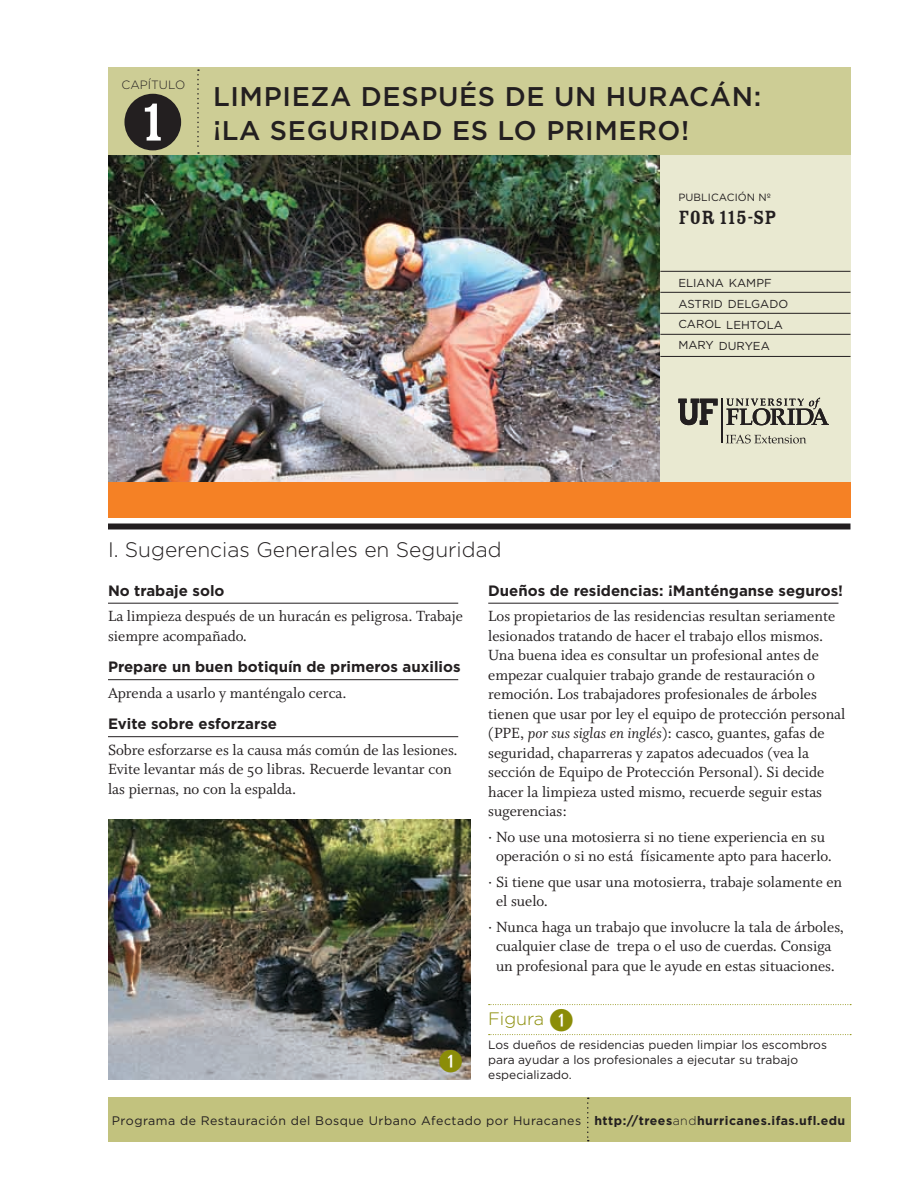
<style>
.page{position:relative;width:918px;height:1188px;background:#fff}
.page>*{position:absolute;margin:0;border:0;box-sizing:border-box;transform-origin:0 0}
.figure_number{font:700 30px "Combi Numerals";color:#8b8d08}
.chapter_title{font:500 27px "Gotham";letter-spacing:.025em;color:#231f20}
.a_head{font:300 21px "Gotham";color:#231f20}
.t1{font:21px "Rosewood Std Fill";color:#231f20}
.caption_number{font:300 18px "Gotham";letter-spacing:-.005em;color:#8b8d08}
.body{font:16.5px/19.5px "Whitman Roman Os F";color:#231f20}
.c_head{font:700 15px "Gotham";color:#231f20}
.t2{font:12.3px "Gotham";letter-spacing:.04em;color:#231f20}
.t3{font:12px/15px "Gotham";color:#231f20}
.t4{font:300 12px "Gotham";color:#231f20}
.authors{font:11.55px "Gotham";color:#231f20}
.t5{font:10.5px "Gotham";letter-spacing:.01em;color:#231f20}
.s1{font-family:"Whitman Italic Os F"}
.s2{font-family:"Combi Numerals";font-weight:700;font-size:30px}
.s3{font-weight:700}
.s4{font-weight:300}
</style>
<div class="page">
<img style="left:108px;top:155px;width:552px;height:327px">
<div style="left:660px;top:154px;width:190px;height:362px;background:#e9e9d1"></div>
<div style="left:108px;top:68px;width:742px;height:87px;background:#cdcd95"></div>
<div style="left:124px;top:94px;width:57px;height:56px;background:#231f20;border-radius:50%"></div>
<svg style="left:145px;top:104px;width:16px;height:37px"></svg>
<svg style="left:197px;top:69px;width:2px;height:85px"></svg>
<hr style="left:660px;top:271px;width:190px;height:1px;background:#231f20">
<hr style="left:660px;top:292px;width:190px;height:1px;background:#231f20">
<hr style="left:660px;top:313px;width:190px;height:1px;background:#231f20">
<hr style="left:660px;top:334px;width:190px;height:1px;background:#231f20">
<hr style="left:660px;top:356px;width:190px;height:1px;background:#231f20">
<hr style="left:108px;top:603px;width:350px;height:1px;background:#231f20">
<hr style="left:108px;top:679px;width:350px;height:1px;background:#231f20">
<hr style="left:108px;top:736px;width:350px;height:1px;background:#231f20">
<div style="left:108px;top:482px;width:742px;height:36px;background:#f58125"></div>
<img style="left:108px;top:819px;width:362px;height:261px">
<hr style="left:488px;top:603px;width:350px;height:1px;background:#231f20">
<svg style="left:489px;top:1004px;width:362px;height:1px"></svg>
<svg style="left:489px;top:1034px;width:362px;height:1px"></svg>
<div style="left:108px;top:524px;width:742px;height:6px;background:#231f20"></div>
<div style="left:442px;top:1052px;width:17px;height:17px;background:#fff;border-radius:50%"></div>
<div style="left:108px;top:1097px;width:742px;height:45px;background:#c2c27e"></div>
<svg style="left:587px;top:1098px;width:2px;height:43px"></svg>
<hr style="left:722px;top:399px;width:1px;height:44px;background:#231f20">
<svg style="left:678px;top:398px;width:151px;height:27px"></svg>
<svg style="left:726px;top:435px;width:80px;height:9px"></svg>
<p class="t4" style="left:122px;top:78px;width:65px">CAPÍTULO</p>
<p class="chapter_title" style="left:213px;top:81px;width:550px">LIMPIEZA DESPUÉS DE UN HURACÁN:</p>
<p class="chapter_title" style="left:213px;top:115px;width:478px">¡LA SEGURIDAD ES LO PRIMERO!</p>
<p class="t5" style="left:678px;top:191px;width:94px">PUBLICACIÓN Nº</p>
<p class="t1" style="left:678px;top:206px;width:100px">FOR 115-SP</p>
<p class="authors" style="left:678px;top:276px;width:95px">ELIANA KAMPF</p>
<p class="authors" style="left:678px;top:297px;width:111px">ASTRID DELGADO</p>
<p class="authors" style="left:678px;top:318px;width:106px">CAROL LEHTOLA</p>
<p class="authors" style="left:678px;top:339px;width:93px">MARY DURYEA</p>
<p class="a_head" style="left:108px;top:538px;width:395px">I. Sugerencias Generales en Seguridad</p>
<p class="c_head" style="left:108px;top:582px;width:118px">No trabaje solo</p>
<p class="body" style="left:108px;top:607px;width:356px">La limpieza después de un huracán es peligrosa. Trabaje siempre acompañado.</p>
<p class="c_head" style="left:108px;top:658px;width:354px">Prepare un buen botiquín de primeros auxilios</p>
<p class="body" style="left:108px;top:683px;width:240px">Aprenda a usarlo y manténgalo cerca.</p>
<p class="c_head" style="left:108px;top:715px;width:171px">Evite sobre esforzarse</p>
<p class="body" style="left:108px;top:740px;width:351px">Sobre esforzarse es la causa más común de las lesiones.<br>Evite levantar más de 50 libras. Recuerde levantar con las piernas, no con la espalda.</p>
<p class="figure_number" style="left:438px;top:1049px;width:26px">q</p>
<p class="c_head" style="left:488px;top:582px;width:356px">Dueños de residencias: ¡Manténganse seguros!</p>
<p class="body" style="left:488px;top:607px;width:359px">Los propietarios de las residencias resultan seriamente lesionados tratando de hacer el trabajo ellos mismos.<br>Una buena idea es consultar un profesional antes de empezar cualquier trabajo grande de restauración o remoción. Los trabajadores profesionales de árboles tienen que usar por ley el equipo de protección personal (PPE, <span class="s1">por sus siglas en inglés</span>): casco, guantes, gafas de seguridad, chaparreras y zapatos adecuados (vea la sección de Equipo de Protección Personal). Si decide hacer la limpieza usted mismo, recuerde seguir estas sugerencias:</p>
<p class="body" style="left:488px;top:827px;width:345px;text-align:center">· No use una motosierra si no tiene experiencia en su operación o si no está físicamente apto para hacerlo.</p>
<p class="body" style="left:496px;top:872px;width:348px;text-indent:-8px">· Si tiene que usar una motosierra, trabaje solamente en el suelo.</p>
<p class="body" style="left:488px;top:917px;width:357px;text-align:center">· Nunca haga un trabajo que involucre la tala de árboles, cualquier clase de trepa o el uso de cuerdas. Consiga un profesional para que le ayude en estas situaciones.</p>
<p class="caption_number" style="left:488px;top:1008px;width:87px">Figura <span class="s2">q</span></p>
<p class="t3" style="left:488px;top:1037px;width:340px">Los dueños de residencias pueden limpiar los escombros para ayudar a los profesionales a ejecutar su trabajo especializado.</p>
<p class="t2" style="left:112px;top:1114px;width:735px">Programa de Restauración del Bosque Urbano Afectado por Huracanes <span class="s3">http://trees</span><span class="s4">and</span><span class="s3">hurricanes.ifas.ufl.edu</span></p>
</div>
